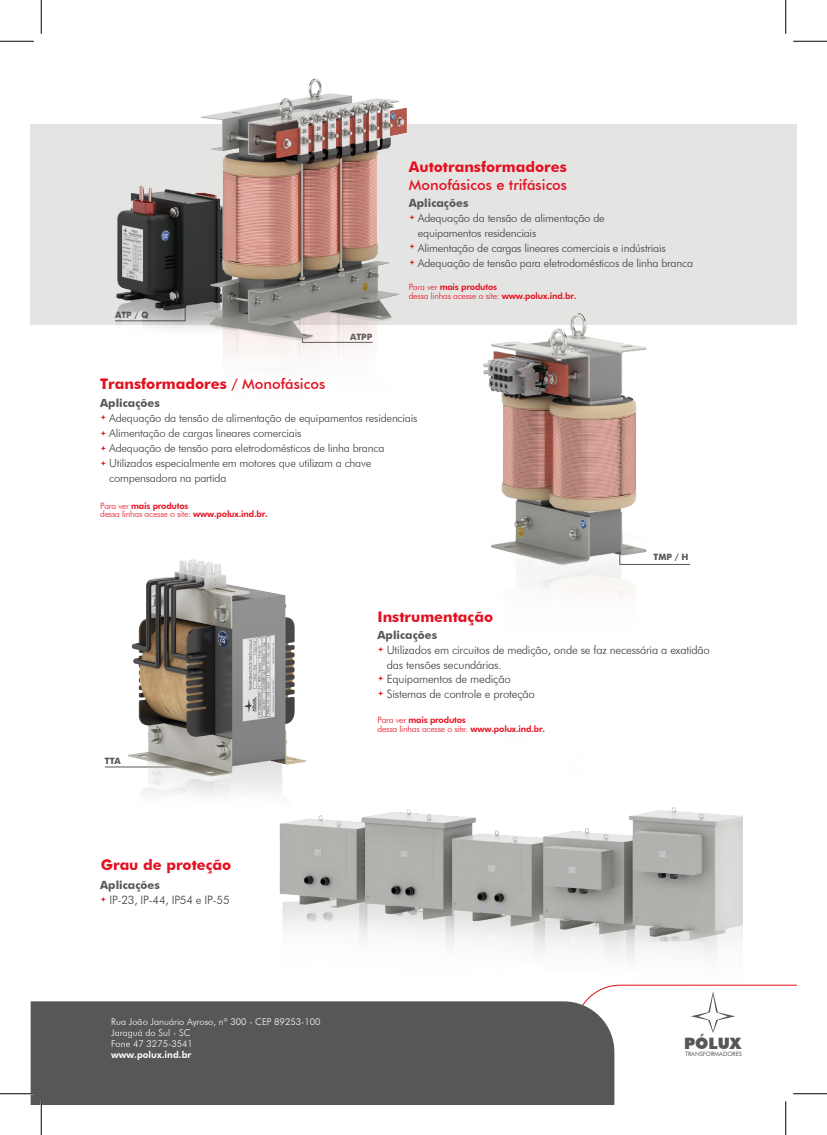
<style>
.page{position:relative;width:827px;height:1135px;background:#fff}
.page>*{position:absolute;margin:0;border:0;box-sizing:border-box;transform-origin:0 0}
.t1{font:900 15.75px "Futura BT";color:#575756}
.t2{font:700 14.62px "Futura BT";color:#e41020}
.t3{font:500 14.62px "Futura BT";color:#e41020}
.t4{font:300 11.62px/14.6px "Futura BT";letter-spacing:-.02em;color:#3d3d3c}
.t5{font:300 11.25px/15px "Futura BT";letter-spacing:-.02em;color:#3d3d3c}
.t6{font:700 11.25px "Futura BT";color:#575756}
.t7{font:300 9.38px/11.2px "Futura BT";color:#fff}
.t8{font:800 9.38px "Futura BT";color:#fff}
.t9{font:300 8.75px/8.8px "Futura BT";letter-spacing:-.02em;color:#e41020}
.t10{font:700 8.75px "Futura BT";color:#575756}
.t11{font:6px "Futura BT";color:#575756}
.s1{font-weight:800}
.s2{font-weight:500}
</style>
<div class="page">
<svg style="left:585px;top:984px;width:211px;height:120px"></svg>
<div style="left:31px;top:1001px;width:583px;height:103px;background:#575756"></div>
<div style="left:31px;top:124px;width:765px;height:201px;background:#e4e4e3"></div>
<img style="left:483px;top:313px;width:207px;height:283px">
<img style="left:428px;top:807px;width:314px;height:183px">
<img style="left:115px;top:185px;width:76px;height:144px">
<img style="left:191px;top:78px;width:216px;height:280px">
<img style="left:105px;top:559px;width:323px;height:381px">
<hr style="left:40px;top:1101px;width:2px;height:34px;background:#fff">
<hr style="left:0;top:41px;width:34px;height:1px;background:#000">
<hr style="left:793px;top:41px;width:34px;height:1px;background:#000">
<hr style="left:0;top:1093px;width:34px;height:1px;background:#000">
<hr style="left:793px;top:1093px;width:34px;height:1px;background:#000">
<hr style="left:41px;top:0;width:1px;height:34px;background:#000">
<hr style="left:41px;top:1101px;width:1px;height:34px;background:#000">
<hr style="left:785px;top:0;width:1px;height:34px;background:#000">
<hr style="left:785px;top:1101px;width:1px;height:34px;background:#000">
<svg style="left:378px;top:646px;width:5px;height:6px"></svg>
<svg style="left:378px;top:676px;width:5px;height:5px"></svg>
<svg style="left:378px;top:690px;width:5px;height:6px"></svg>
<p class="t10" style="left:115px;top:310px;width:35px">ATP / Q</p>
<p class="t10" style="left:350px;top:331px;width:24px">ATPP</p>
<p class="t2" style="left:409px;top:158px;width:159px">Autotransformadores</p>
<p class="t3" style="left:409px;top:176px;width:160px">Monofásicos e trifásicos</p>
<p class="t6" style="left:409px;top:196px;width:61px">Aplicações</p>
<p class="t5" style="left:418px;top:210px;width:277px">Adequação da tensão de alimentação de<br>equipamentos residenciais<br>Alimentação de cargas lineares comerciais e indústriais Adequação de tensão para eletrodomésticos de linha branca</p>
<p class="t9" style="left:409px;top:283px;width:169px">Para ver <span class="s1">mais produtos<br></span>dessa linhas acesse o site: <span class="s1">www.polux.ind.br.</span></p>
<p class="t2" style="left:100px;top:375px;width:226px">Transformadores <span class="s2">/ Monofásicos</span></p>
<p class="t6" style="left:100px;top:396px;width:61px">Aplicações</p>
<p class="t5" style="left:109px;top:410px;width:310px">Adequação da tensão de alimentação de equipamentos residenciais Alimentação de cargas lineares comerciais<br>Adequação de tensão para eletrodomésticos de linha branca Utilizados especialmente em motores que utilizam a chave compensadora na partida</p>
<p class="t9" style="left:100px;top:501px;width:169px">Para ver <span class="s1">mais produtos<br></span>dessa linhas acesse o site: <span class="s1">www.polux.ind.br.</span></p>
<p class="t2" style="left:377px;top:607px;width:117px">Instrumentação</p>
<p class="t10" style="left:653px;top:552px;width:36px">TMP / H</p>
<p class="t10" style="left:105px;top:755px;width:17px">TTA</p>
<p class="t2" style="left:101px;top:856px;width:132px">Grau de proteção</p>
<p class="t6" style="left:100px;top:878px;width:61px">Aplicações</p>
<p class="t4" style="left:109px;top:892px;width:122px">IP-23, IP-44, IP54 e IP-55</p>
<p class="t7" style="left:111px;top:1016px;width:211px">Rua João Januário Ayroso, nº 300 - CEP 89253-100<br>Jaraguá do Sul - SC<br>Fone 47 3275-3541</p>
<p class="t8" style="left:111px;top:1049px;width:82px">www.polux.ind.br</p>
<p class="t6" style="left:377px;top:628px;width:61px">Aplicações</p>
<p class="t4" style="left:387px;top:642px;width:325px">Utilizados em circuitos de medição, onde se faz necessária a exatidão das tensões secundárias.<br>Equipamentos de medição<br>Sistemas de controle e proteção</p>
<p class="t9" style="left:377px;top:716px;width:169px">Para ver <span class="s1">mais produtos<br></span>dessa linhas acesse o site: <span class="s1">www.polux.ind.br.</span></p>
<h1 class="t1" style="left:684px;top:1034px;width:59px">PÓLUX</h1>
<p class="t11" style="left:685px;top:1050px;width:58px">TRANSFORMADORES</p>
</div>
